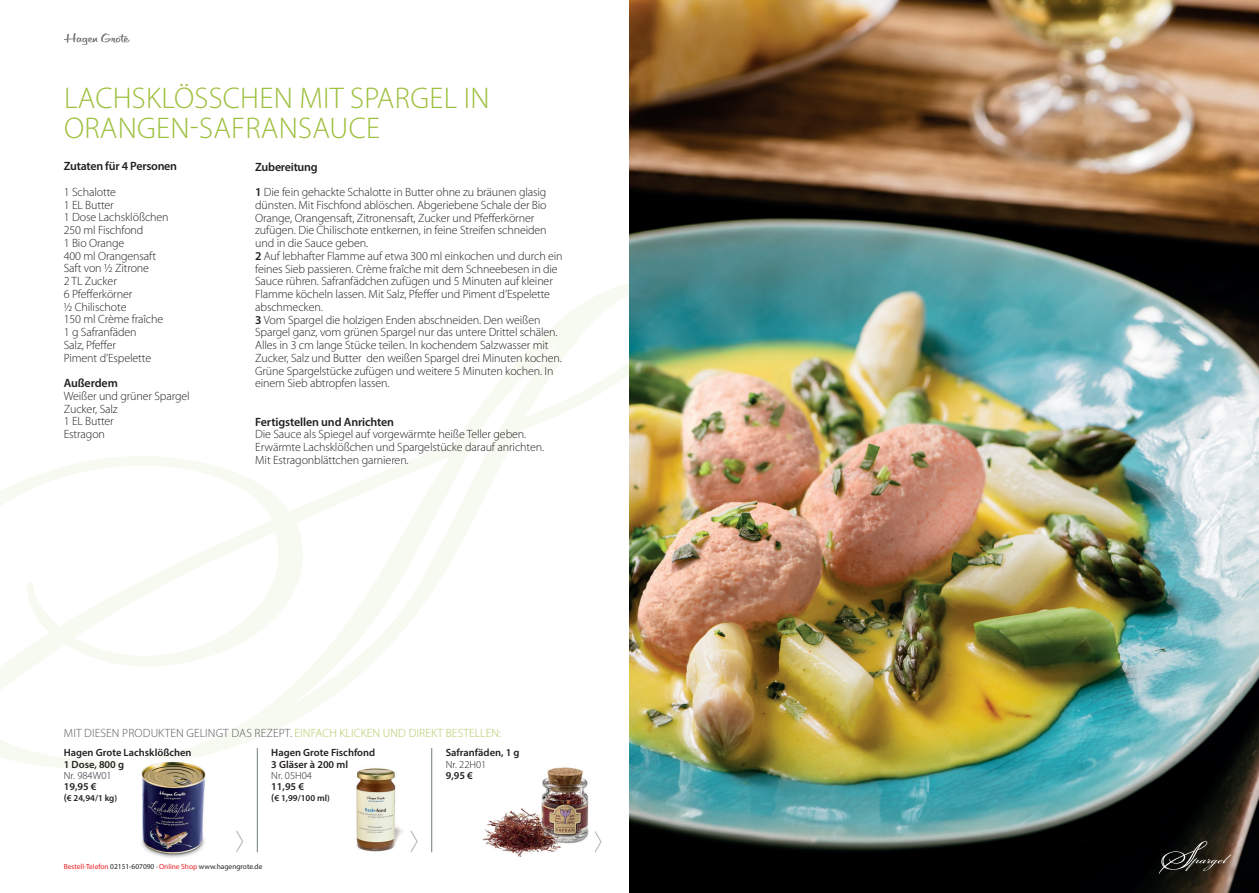
<style>
.page{position:relative;width:1259px;height:893px;background:#fff}
.page>*{position:absolute;margin:0;border:0;box-sizing:border-box;transform-origin:0 0}
.t1{font:300 30px/30px "Myriad Pro";letter-spacing:.01em;color:#9cbf3b}
.t2{font:300 12px/12.8px "Myriad Pro";letter-spacing:-.01em;color:#231f20}
.t3{font:300 12px "Myriad Pro";letter-spacing:.01em;color:#57585a}
.t4{font:600 12px "Myriad Pro";letter-spacing:-.015em;color:#231f20}
.t5{font:600 10.5px/11.2px "Myriad Pro";color:#231f20}
.t6{font:300 10.5px "Myriad Pro";color:#231f20}
.t7{font:600 9px "Myriad Pro";color:#231f20}
.t8{font:7.35px "Myriad Pro";color:#231f20}
.s1{font-weight:600}
.s2{color:#afca5f}
.s3{font-size:10.5px}
.s4{color:#ee1d23}
</style>
<div class="page">
<hr style="left:431px;top:748px;width:1px;height:104px;background:#717d83">
<svg style="left:595px;top:842px;width:7px;height:11px"></svg>
<svg style="left:410px;top:842px;width:8px;height:10px"></svg>
<hr style="left:257px;top:748px;width:1px;height:104px;background:#717d83">
<svg style="left:236px;top:842px;width:7px;height:10px"></svg>
<svg style="left:0;top:283px;width:629px;height:559px"></svg>
<img style="left:629px;top:0;width:630px;height:893px">
<img style="left:480px;top:754px;width:114px;height:103px">
<img style="left:331px;top:765px;width:78px;height:87px">
<img style="left:119px;top:759px;width:93px;height:99px">
<svg style="left:64px;top:33px;width:66px;height:12px"></svg>
<svg style="left:1158px;top:841px;width:73px;height:33px;background:#37322a"></svg>
<h1 class="t1" style="left:64px;top:82px;width:427px">LACHSKLÖSSCHEN MIT SPARGEL IN<br>ORANGEN-SAFRANSAUCE</h1>
<p class="t2" style="left:255px;top:154px;width:293px;line-height:25.5px"><span class="s1">Zubereitung<br>1</span> Die fein gehackte Schalotte in Butter ohne zu bräunen glasig</p>
<p class="t2" style="left:255px;top:198px;width:309px">dünsten. Mit Fischfond ablöschen. Abgeriebene Schale der Bio Orange, Orangensaft, Zitronensaft, Zucker und Pfefferkörner zufügen. Die Chilischote entkernen, in feine Streifen schneiden und in die Sauce geben.<br><span class="s1">2</span> Auf lebhafter Flamme auf etwa 300 ml einkochen und durch ein feines Sieb passieren. Crème fraîche mit dem Schneebesen in die Sauce rühren. Safranfädchen zufügen und 5 Minuten auf kleiner Flamme köcheln lassen. Mit Salz, Pfeffer und Piment d’Espelette abschmecken.<br><span class="s1">3</span> Vom Spargel die holzigen Enden abschneiden. Den weißen Spargel ganz, vom grünen Spargel nur das untere Drittel schälen.<br>Alles in 3 cm lange Stücke teilen. In kochendem Salzwasser mit Zucker, Salz und Butter den weißen Spargel drei Minuten kochen.<br>Grüne Spargelstücke zufügen und weitere 5 Minuten kochen. In einem Sieb abtropfen lassen.</p>
<p class="t4" style="left:255px;top:414px;width:140px">Fertigstellen und Anrichten</p>
<p class="t2" style="left:255px;top:428px;width:290px">Die Sauce als Spiegel auf vorgewärmte heiße Teller geben.<br>Erwärmte Lachsklößchen und Spargelstücke darauf anrichten.<br>Mit Estragonblättchen garnieren.</p>
<p class="t4" style="left:64px;top:159px;width:115px">Zutaten für 4 Personen</p>
<p class="t2" style="left:64px;top:185px;width:106px">1 Schalotte<br>1 EL Butter<br>1 Dose Lachsklößchen<br>250 ml Fischfond<br>1 Bio Orange<br>400 ml Orangensaft<br>Saft von ½ Zitrone<br>2 TL Zucker<br>6 Pfefferkörner<br>½ Chilischote<br>150 ml Crème fraîche<br>1 g Safranfäden<br>Salz, Pfeffer<br>Piment d’Espelette</p>
<p class="t4" style="left:64px;top:375px;width:56px">Außerdem</p>
<p class="t2" style="left:64px;top:389px;width:127px">Weißer und grüner Spargel<br>Zucker, Salz<br>1 EL Butter<br>Estragon</p>
<p class="t3" style="left:64px;top:726px;width:439px">MIT DIESEN PRODUKTEN GELINGT DAS REZEPT. <span class="s2">EINFACH KLICKEN UND DIREKT BESTELLEN:</span></p>
<p class="t5" style="left:64px;top:747px;width:129px">Hagen Grote Lachsklößchen<br>1 Dose, 800 g</p>
<p class="t6" style="left:64px;top:769px;width:49px">Nr. 984W01</p>
<p class="t5" style="left:64px;top:781px;width:34px">19,95 €</p>
<p class="t7" style="left:64px;top:792px;width:55px"><span class="s3">(</span>€ 24,94/1 kg)</p>
<p class="t5" style="left:271px;top:747px;width:105px">Hagen Grote Fischfond<br>3 Gläser à 200 ml</p>
<p class="t6" style="left:271px;top:769px;width:42px">Nr. 05H04</p>
<p class="t5" style="left:271px;top:781px;width:34px">11,95 €</p>
<p class="t7" style="left:271px;top:792px;width:60px"><span class="s3">(</span>€ 1,99/100 ml)</p>
<p class="t8" style="left:64px;top:862px;width:200px"><span class="s4">Bestell-Telefon</span> 02151-607090 · <span class="s4">Online Shop</span> www.hagengrote.de</p>
<p class="t5" style="left:446px;top:747px;width:75px">Safranfäden, 1 g</p>
<p class="t6" style="left:446px;top:758px;width:42px">Nr. 22H01</p>
<p class="t5" style="left:446px;top:769px;width:29px">9,95 €</p>
</div>
